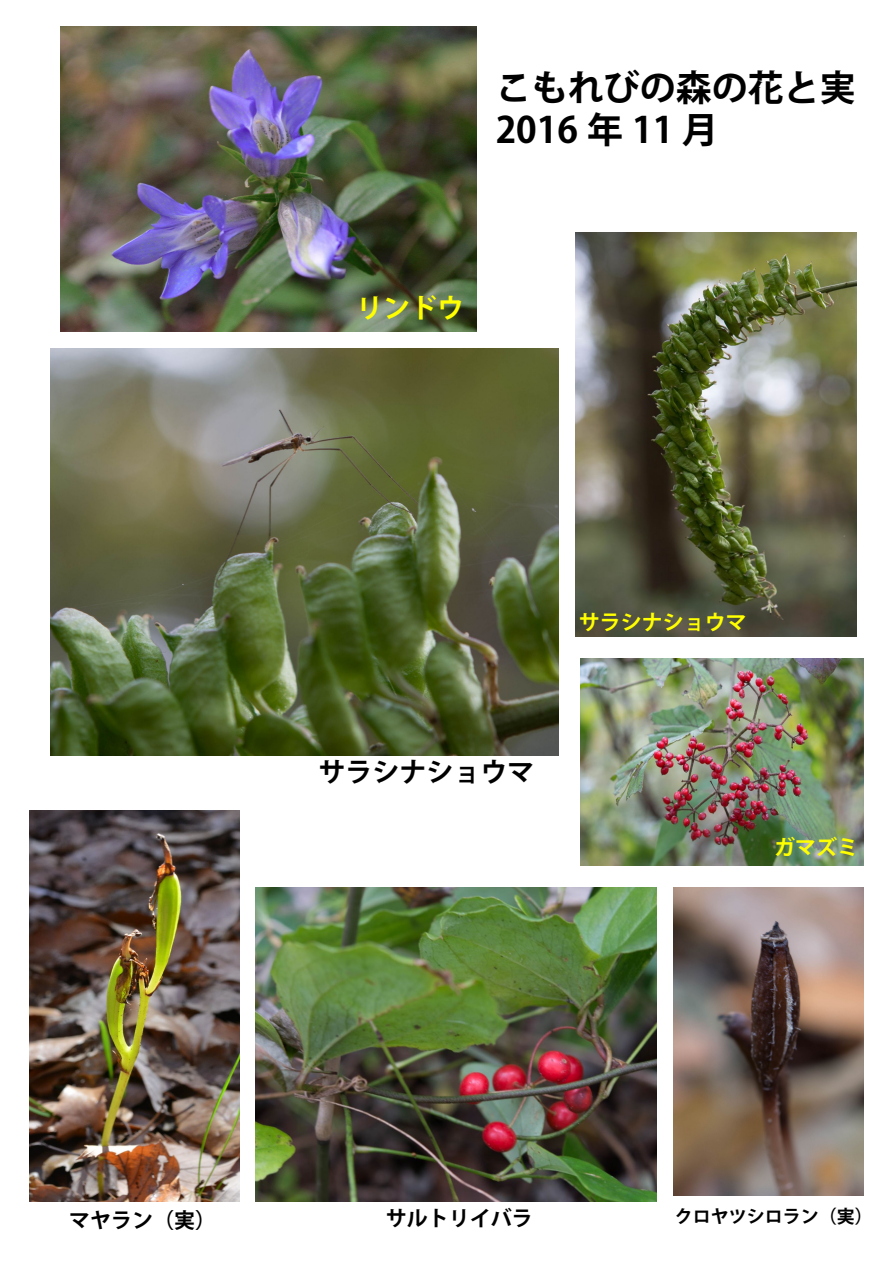
<style>
.page{position:relative;width:893px;height:1263px;background:#fff}
.page>*{position:absolute;margin:0;border:0;box-sizing:border-box;transform-origin:0 0}
.t1{font:700 36px/42px "Koz Go Pro";color:#000}
.t2{font:700 27px "Koz Go Pro";color:#000}
.t3{font:700 27px "Koz Go Pro";color:#ff0}
.t4{font:700 21px "Koz Go Pro";color:#000}
.t5{font:700 21px "Koz Go Pro";color:#ff0}
.t6{font:700 18px "Koz Go Pro";color:#000}
</style>
<div class="page">
<img style="left:60px;top:27px;width:416px;height:305px">
<img style="left:575px;top:233px;width:282px;height:403px">
<img style="left:256px;top:887px;width:401px;height:314px">
<img style="left:580px;top:658px;width:284px;height:208px">
<img style="left:674px;top:887px;width:190px;height:309px">
<img style="left:29px;top:810px;width:211px;height:391px">
<img style="left:51px;top:349px;width:507px;height:407px">
<p class="t1" style="left:496px;top:69px;width:361px">こもれびの森の花と実<br>2016 年 11 月</p>
<p class="t3" style="left:356px;top:291px;width:110px">リンドウ</p>
<p class="t5" style="left:579px;top:608px;width:169px">サラシナショウマ</p>
<p class="t2" style="left:318px;top:755px;width:217px">サラシナショウマ</p>
<p class="t5" style="left:774px;top:834px;width:85px">ガマズミ</p>
<p class="t4" style="left:69px;top:1207px;width:148px">マヤラン（実）</p>
<p class="t4" style="left:386px;top:1205px;width:148px">サルトリイバラ</p>
<p class="t6" style="left:675px;top:1205px;width:200px">クロヤツシロラン（実）</p>
</div>
